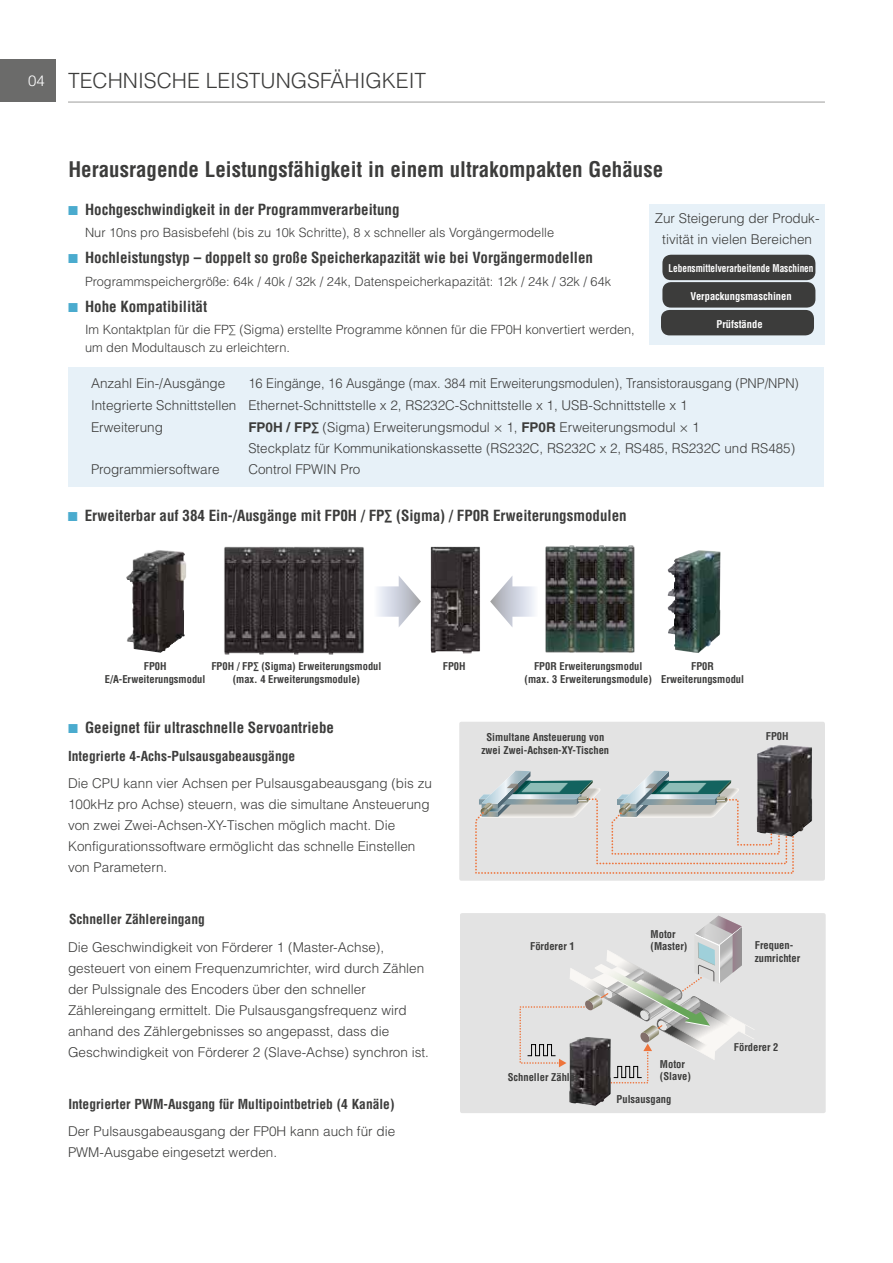
<style>
.page{position:relative;width:893px;height:1263px;background:#fff}
.page>*{position:absolute;margin:0;border:0;box-sizing:border-box;transform-origin:0 0}
.t1{font:700 condensed 21px "Helvetica LT Std";color:#3c3c3b}
.t2{font:300 21px "Helvetica LT Std";color:#3c3c3b}
.t3{font:700 condensed 15px "Helvetica LT Std";color:#3c3c3b}
.t4{font:300 15px "Helvetica LT Std";color:#fff}
.t5{font:300 13.5px/21px "Helvetica LT Std";color:#3c3c3b}
.t6{font:300 13.5px/21.8px "Helvetica LT Std";color:#3c3c3b;scale:.95 1}
.t7{font:700 condensed 13.5px "Helvetica LT Std";color:#3c3c3b}
.t8{font:300 12.75px/18px "Helvetica LT Std";color:#3c3c3b}
.t9{font:700 condensed 10.5px/12.8px "Helvetica LT Std";color:#3c3c3b;text-align:center}
.t10{font:700 condensed 10.5px "Helvetica LT Std";color:#fff;scale:.88 1}
.t11{font:700 condensed 10.5px "Helvetica LT Std";color:#fff}
.s1{font-weight:700}
</style>
<div class="page">
<div style="left:0;top:60px;width:55px;height:42px;background:#6b6b6a"></div>
<hr style="left:68px;top:102px;width:757px;height:1px;background:#9d9d9c">
<div style="left:460px;top:913px;width:366px;height:200px;background:#e3e3e3;border-radius:2px"></div>
<svg style="left:519px;top:916px;width:235px;height:168px"></svg>
<img style="left:569px;top:1037px;width:42px;height:69px">
<div style="left:68px;top:368px;width:756px;height:119px;background:#e7f1f8"></div>
<div style="left:649px;top:204px;width:176px;height:140px;background:#e7f1f8"></div>
<svg style="left:490px;top:576px;width:38px;height:51px"></svg>
<img style="left:528px;top:545px;width:107px;height:108px">
<img style="left:224px;top:546px;width:140px;height:109px">
<svg style="left:377px;top:576px;width:44px;height:51px"></svg>
<img style="left:431px;top:547px;width:49px;height:107px">
<img style="left:126px;top:550px;width:60px;height:103px">
<img style="left:668px;top:550px;width:52px;height:103px">
<div style="left:459px;top:722px;width:366px;height:159px;background:#e3e3e3;border-radius:2px"></div>
<svg style="left:475px;top:771px;width:319px;height:103px"></svg>
<img style="left:757px;top:745px;width:55px;height:91px">
<div style="left:662px;top:255px;width:153px;height:25px;background:#3c3c3b;border-radius:9px"></div>
<div style="left:662px;top:282px;width:153px;height:26px;background:#3c3c3b;border-radius:9px"></div>
<div style="left:661px;top:310px;width:153px;height:25px;background:#3c3c3b;border-radius:9px"></div>
<p class="t4" style="left:28px;top:71px;width:18px">04</p>
<h1 class="t2" style="left:68px;top:68px;width:360px">TECHNISCHE LEISTUNGSFÄHIGKEIT</h1>
<h1 class="t1" style="left:68px;top:156px;width:596px">Herausragende Leistungsfähigkeit in einem ultrakompakten Gehäuse</h1>
<p class="t3" style="left:85px;top:200px;width:316px">Hochgeschwindigkeit in der Programmverarbeitung</p>
<p class="t8" style="left:85px;top:223px;width:471px">Nur 10ns pro Basisbefehl (bis zu 10k Schritte), 8 x schneller als Vorgängermodelle</p>
<p class="t3" style="left:85px;top:248px;width:510px">Hochleistungstyp – doppelt so große Speicherkapazität wie bei Vorgängermodellen</p>
<p class="t8" style="left:85px;top:272px;width:528px">Programmspeichergröße: 64k / 40k / 32k / 24k, Datenspeicherkapazität: 12k / 24k / 32k / 64k</p>
<p class="t3" style="left:85px;top:297px;width:124px">Hohe Kompatibilität</p>
<p class="t8" style="left:85px;top:321px;width:551px">Im Kontaktplan für die FP∑ (Sigma) erstellte Programme können für die FP0H konvertiert werden, um den Modultausch zu erleichtern.</p>
<p class="t5" style="left:655px;top:207px;width:166px;text-align:center">Zur Steigerung der Produk&shy;tivität in vielen Bereichen</p>
<p class="t10" style="left:668px;top:262px;width:166px">Lebensmittelverarbeitende Maschinen</p>
<p class="t11" style="left:690px;top:289px;width:103px">Verpackungsmaschinen</p>
<p class="t11" style="left:716px;top:317px;width:48px">Prüfstände</p>
<p class="t5" style="left:91px;top:373px;width:136px">Anzahl Ein-/Ausgänge</p>
<p class="t6" style="left:91px;top:372px;width:747px;text-indent:157px">16 Eingänge, 16 Ausgänge (max. 384 mit Erweiterungsmodulen), Transistorausgang (PNP/NPN)<br>Integrierte Schnittstellen Ethernet-Schnittstelle x 2, RS232C-Schnittstelle x 1, USB-Schnittstelle x 1<br>Erweiterung</p>
<p class="t5" style="left:248px;top:416px;width:548px"><span class="s1">FP0H / FP∑</span> (Sigma) Erweiterungsmodul × 1, <span class="s1">FP0R</span> Erweiterungsmodul × 1<br>Steckplatz für Kommunikationskassette (RS232C, RS232C x 2, RS485, RS232C und RS485)</p>
<p class="t5" style="left:91px;top:459px;width:130px">Programmiersoftware</p>
<p class="t5" style="left:248px;top:459px;width:114px">Control FPWIN Pro</p>
<p class="t3" style="left:85px;top:507px;width:543px">Erweiterbar auf 384 Ein-/Ausgänge mit FP0H / FP∑ (Sigma) / FP0R Erweiterungsmodulen</p>
<p class="t9" style="left:105px;top:660px;width:102px">FP0H<br>E/A-Erweiterungsmodul</p>
<p class="t9" style="left:211px;top:660px;width:172px">FP0H / FP∑ (Sigma) Erweiterungsmodul (max. 4 Erweiterungsmodule)</p>
<p class="t9" style="left:525px;top:660px;width:129px">FP0R Erweiterungsmodul (max. 3 Erweiterungsmodule)</p>
<p class="t9" style="left:661px;top:660px;width:85px">FP0R<br>Erweiterungsmodul</p>
<p class="t9" style="left:443px;top:660px;width:24px">FP0H</p>
<p class="t3" style="left:85px;top:718px;width:251px">Geeignet für ultraschnelle Servoantriebe</p>
<p class="t7" style="left:68px;top:748px;width:229px">Integrierte 4-Achs-Pulsausgabeausgänge</p>
<p class="t5" style="left:68px;top:772px;width:365px">Die CPU kann vier Achsen per Pulsausgabeausgang (bis zu 100kHz pro Achse) steuern, was die simultane Ansteuerung von zwei Zwei-Achsen-XY-Tischen möglich macht. Die Konfigurationssoftware ermöglicht das schnelle Einstellen von Parametern.</p>
<p class="t7" style="left:69px;top:910px;width:137px">Schneller Zählereingang</p>
<p class="t5" style="left:68px;top:936px;width:362px">Die Geschwindigkeit von Förderer 1 (Master-Achse), gesteuert von einem Frequenzumrichter, wird durch Zählen der Pulssignale des Encoders über den schneller Zählereingang ermittelt. Die Pulsausgangsfrequenz wird anhand des Zählergebnisses so angepasst, dass die Geschwindigkeit von Förderer 2 (Slave-Achse) synchron ist.</p>
<p class="t7" style="left:68px;top:1095px;width:328px">Integrierter PWM-Ausgang für Multipointbetrieb (4 Kanäle)</p>
<p class="t5" style="left:68px;top:1121px;width:329px">Der Pulsausgabeausgang der FP0H kann auch für die<br>PWM-Ausgabe eingesetzt werden.</p>
<p class="t9" style="left:481px;top:730px;width:129px">Simultane Ansteuerung von zwei Zwei-Achsen-XY-Tischen</p>
<p class="t9" style="left:766px;top:730px;width:24px">FP0H</p>
<p class="t9" style="left:651px;top:927px;width:27px">Motor</p>
<p class="t9" style="left:530px;top:940px;width:46px">Förderer 1</p>
<p class="t9" style="left:651px;top:940px;width:38px">(Master)</p>
<p class="t9" style="left:508px;top:1070px;width:72px">Schneller Zähler</p>
<p class="t9" style="left:660px;top:1057px;width:32px;text-align:left">Motor (Slave)</p>
<p class="t9" style="left:617px;top:1092px;width:56px">Pulsausgang</p>
<p class="t9" style="left:755px;top:939px;width:47px;text-align:left">Frequen&shy;zumrichter</p>
<p class="t9" style="left:734px;top:1041px;width:46px">Förderer 2</p>
</div>
